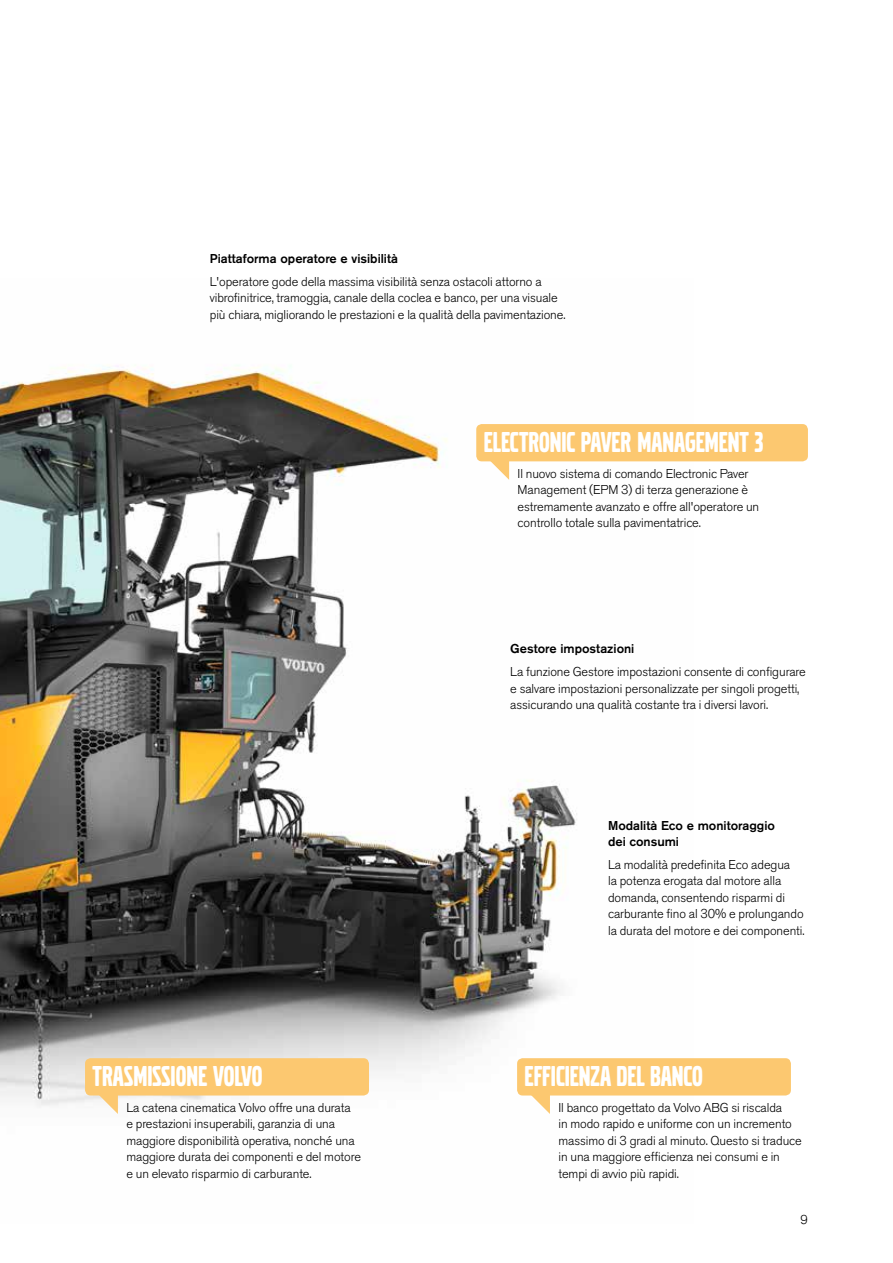
<style>
.page{position:relative;width:893px;height:1263px;background:#fff}
.page>*{position:absolute;margin:0;border:0;box-sizing:border-box;transform-origin:0 0}
.t1{font:30px "Volvo Broad Pro";color:#fff}
.t2{font:300 12.75px/16.5px "Volvo Sans Pro";letter-spacing:-.005em;color:#000}
.t3{font:500 12.75px/16.5px "Volvo Sans Pro";color:#000}
</style>
<div class="page">
<img style="left:0;top:365px;width:693px;height:742px">
<div style="left:517px;top:1058px;width:274px;height:37px;background:#fcc870;border-radius:6px"></div>
<svg style="left:530px;top:1095px;width:20px;height:19px"></svg>
<div style="left:85px;top:1058px;width:284px;height:37px;background:#fcc870;border-radius:6px"></div>
<svg style="left:98px;top:1095px;width:20px;height:19px"></svg>
<div style="left:476px;top:424px;width:332px;height:37px;background:#fcc870;border-radius:6px"></div>
<svg style="left:489px;top:461px;width:20px;height:19px"></svg>
<p class="t3" style="left:210px;top:250px;width:190px">Piattaforma operatore e visibilità</p>
<p class="t2" style="left:210px;top:273px;width:357px">L'operatore gode della massima visibilità senza ostacoli attorno a vibrofinitrice, tramoggia, canale della coclea e banco, per una visuale più chiara, migliorando le prestazioni e la qualità della pavimentazione.</p>
<h1 class="t1" style="left:484px;top:428px;width:281px">ELECTRONIC PAVER MANAGEMENT 3</h1>
<p class="t2" style="left:518px;top:465px;width:243px">Il nuovo sistema di comando Electronic Paver Management (EPM 3) di terza generazione è estremamente avanzato e offre all'operatore un controllo totale sulla pavimentatrice.</p>
<p class="t3" style="left:510px;top:641px;width:126px">Gestore impostazioni</p>
<p class="t2" style="left:510px;top:664px;width:297px">La funzione Gestore impostazioni consente di configurare e salvare impostazioni personalizzate per singoli progetti, assicurando una qualità costante tra i diversi lavori.</p>
<h1 class="t1" style="left:93px;top:1062px;width:171px">TRASMISSIONE VOLVO</h1>
<p class="t2" style="left:126px;top:1099px;width:236px">La catena cinematica Volvo offre una durata<br>e prestazioni insuperabili, garanzia di una maggiore disponibilità operativa, nonché una maggiore durata dei componenti e del motore e un elevato risparmio di carburante.</p>
<p class="t3" style="left:608px;top:817px;width:168px">Modalità Eco e monitoraggio dei consumi</p>
<p class="t2" style="left:608px;top:856px;width:198px">La modalità predefinita Eco adegua<br>la potenza erogata dal motore alla domanda, consentendo risparmi di carburante fino al 30% e prolungando la durata del motore e dei componenti.</p>
<h1 class="t1" style="left:525px;top:1062px;width:180px">EFFICIENZA DEL BANCO</h1>
<p class="t2" style="left:558px;top:1099px;width:245px">Il banco progettato da Volvo ABG si riscalda<br>in modo rapido e uniforme con un incremento massimo di 3 gradi al minuto. Questo si traduce in una maggiore efficienza nei consumi e in tempi di avvio più rapidi.</p>
<p class="t2" style="left:800px;top:1211px;width:9px">9</p>
</div>
